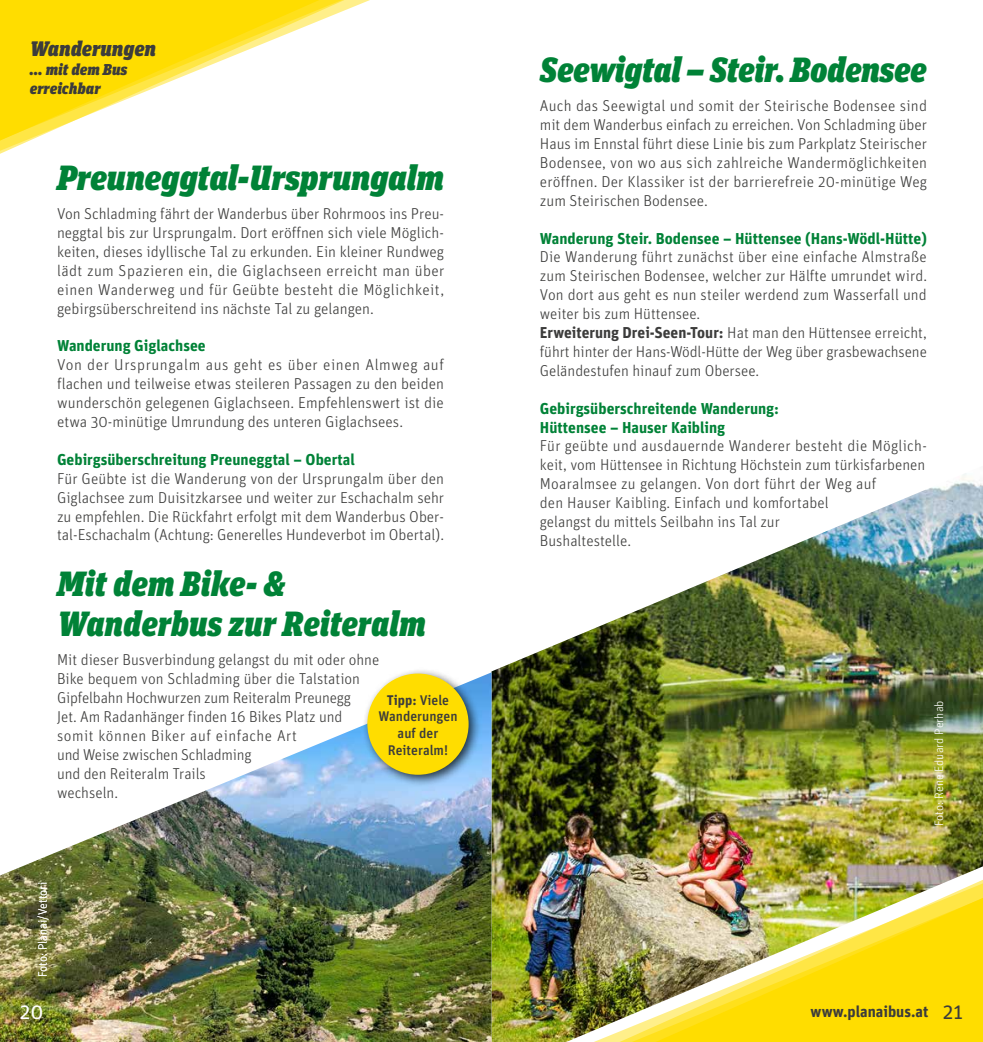
<style>
.page{position:relative;width:983px;height:1042px;background:#fff}
.page>*{position:absolute;margin:0;border:0;box-sizing:border-box;transform-origin:0 0}
.t1{font:italic 900 35px "Unit Slab OT";letter-spacing:-.005em;color:#008237}
.t2{font:italic 900 35px/40.2px "Unit Slab OT";letter-spacing:-.005em;color:#008237;scale:.96 1}
.t3{font:italic 900 21px "Unit Slab OT";color:#3c3c3b}
.t4{font:21px "Unit OT";color:#fff}
.t5{font:300 15.75px/18.9px "Unit OT";color:#3c3c3b;text-align:justify}
.t6{font:700 15.75px/18.9px "Unit OT";color:#008237}
.t7{font:italic 900 15.75px/18.9px "Unit Slab OT";color:#3c3c3b}
.t8{font:700 15.75px "Unit OT";color:#3c3c3b}
.t9{font:500 14px/16.8px "Unit OT";color:#3c3c3b;text-align:center}
.t10{font:300 12.25px "Unit OT";color:#fff}
.s1{font-weight:700}
.s2{font-weight:400;font-size:21px}
</style>
<div class="page">
<svg style="left:0;top:0;width:353px;height:154px"></svg>
<img style="left:491px;top:473px;width:491px;height:569px">
<img style="left:0;top:672px;width:491px;height:370px">
<div style="left:361px;top:667px;width:120px;height:121px;background:#000;opacity:.75"></div>
<div style="left:367px;top:673px;width:101px;height:102px;background:#fd0;border-radius:50%"></div>
<h2 class="t3" style="left:30px;top:35px;width:128px">Wanderungen</h2>
<p class="t7" style="left:30px;top:60px;width:99px">… mit dem Bus erreichbar</p>
<h1 class="t1" style="left:539px;top:47px;width:388px">Seewigtal – Steir. Bodensee</h1>
<p class="t5" style="left:539px;top:96px;width:388px">Auch das Seewigtal und somit der Steirische Bodensee sind mit dem Wanderbus einfach zu erreichen. Von Schladming über Haus im Ennstal führt diese Linie bis zum Parkplatz Steirischer Bodensee, von wo aus sich zahlreiche Wandermöglichkeiten eröffnen. Der Klassiker ist der barrierefreie 20-minütige Weg zum Steirischen Bodensee.</p>
<p class="t6" style="left:539px;top:228px;width:388px">Wanderung Steir. Bodensee – Hüttensee (Hans-Wödl-Hütte)</p>
<p class="t5" style="left:539px;top:248px;width:388px;text-align:left">Die Wanderung führt zunächst über eine einfache Almstraße zum Steirischen Bodensee, welcher zur Hälfte umrundet wird.<br>Von dort aus geht es nun steiler werdend zum Wasserfall und weiter bis zum Hüttensee.<br><span class="s1">Erweiterung Drei-Seen-Tour:</span> Hat man den Hüttensee erreicht, führt hinter der Hans-Wödl-Hütte der Weg über grasbewachsene Geländestufen hinauf zum Obersee.</p>
<p class="t6" style="left:539px;top:398px;width:241px">Gebirgsüberschreitende Wanderung:<br>Hüttensee – Hauser Kaibling</p>
<p class="t5" style="left:539px;top:437px;width:388px;text-align:left">Für geübte und ausdauernde Wanderer besteht die Möglich&shy;keit, vom Hüttensee in Richtung Höchstein zum türkisfarbenen Moaralmsee zu gelangen. Von dort führt der Weg auf<br>den Hauser Kaibling. Einfach und komfortabel<br>gelangst du mittels Seilbahn ins Tal zur<br>Bushaltestelle.</p>
<h1 class="t1" style="left:57px;top:155px;width:388px">Preuneggtal-Ursprungalm</h1>
<p class="t5" style="left:57px;top:204px;width:389px">Von Schladming fährt der Wanderbus über Rohrmoos ins Preu&shy;neggtal bis zur Ursprungalm. Dort eröffnen sich viele Möglich&shy;keiten, dieses idyllische Tal zu erkunden. Ein kleiner Rundweg lädt zum Spazieren ein, die Giglachseen erreicht man über einen Wanderweg und für Geübte besteht die Möglichkeit, gebirgsüberschreitend ins nächste Tal zu gelangen.</p>
<p class="t6" style="left:57px;top:336px;width:150px">Wanderung Giglachsee</p>
<p class="t5" style="left:57px;top:355px;width:388px">Von der Ursprungalm aus geht es über einen Almweg auf flachen und teilweise etwas steileren Passagen zu den beiden wunderschön gelegenen Giglachseen. Empfehlenswert ist die etwa 30-minütige Umrundung des unteren Giglachsees.</p>
<p class="t6" style="left:57px;top:450px;width:299px">Gebirgsüberschreitung Preuneggtal – Obertal</p>
<p class="t5" style="left:57px;top:469px;width:388px">Für Geübte ist die Wanderung von der Ursprungalm über den Giglachsee zum Duisitzkarsee und weiter zur Eschachalm sehr zu empfehlen. Die Rückfahrt erfolgt mit dem Wanderbus Ober&shy;tal-Eschachalm (Achtung: Generelles Hundeverbot im Obertal).</p>
<h1 class="t2" style="left:57px;top:564px;width:385px">Mit dem Bike- &amp;<br>Wanderbus zur Reiteralm</h1>
<p class="t5" style="left:57px;top:650px;width:324px;text-align:left">Mit dieser Busverbindung gelangst du mit oder ohne Bike bequem von Schladming über die Talstation Gipfelbahn Hochwurzen zum Reiteralm Preunegg<br>Jet. Am Radanhänger finden 16 Bikes Platz und somit können Biker auf einfache Art<br>und Weise zwischen Schladming<br>und den Reiteralm Trails<br>wechseln.</p>
<p class="t9" style="left:378px;top:691px;width:81px"><span class="s1">Tipp:</span> Viele<br>Wanderungen auf der<br>Reiteralm!</p>
<p class="t10" style="left:931px;top:826px;width:127px;rotate:-90deg">Foto: Rene Eduard Perhab</p>
<p class="t10" style="left:35px;top:977px;width:97px;rotate:-90deg">Foto: Planai/Vettori</p>
<h2 class="t4" style="left:20px;top:998px;width:25px">20</h2>
<p class="t8" style="left:810px;top:1001px;width:154px">www.planaibus.at <span class="s2">21</span></p>
</div>
